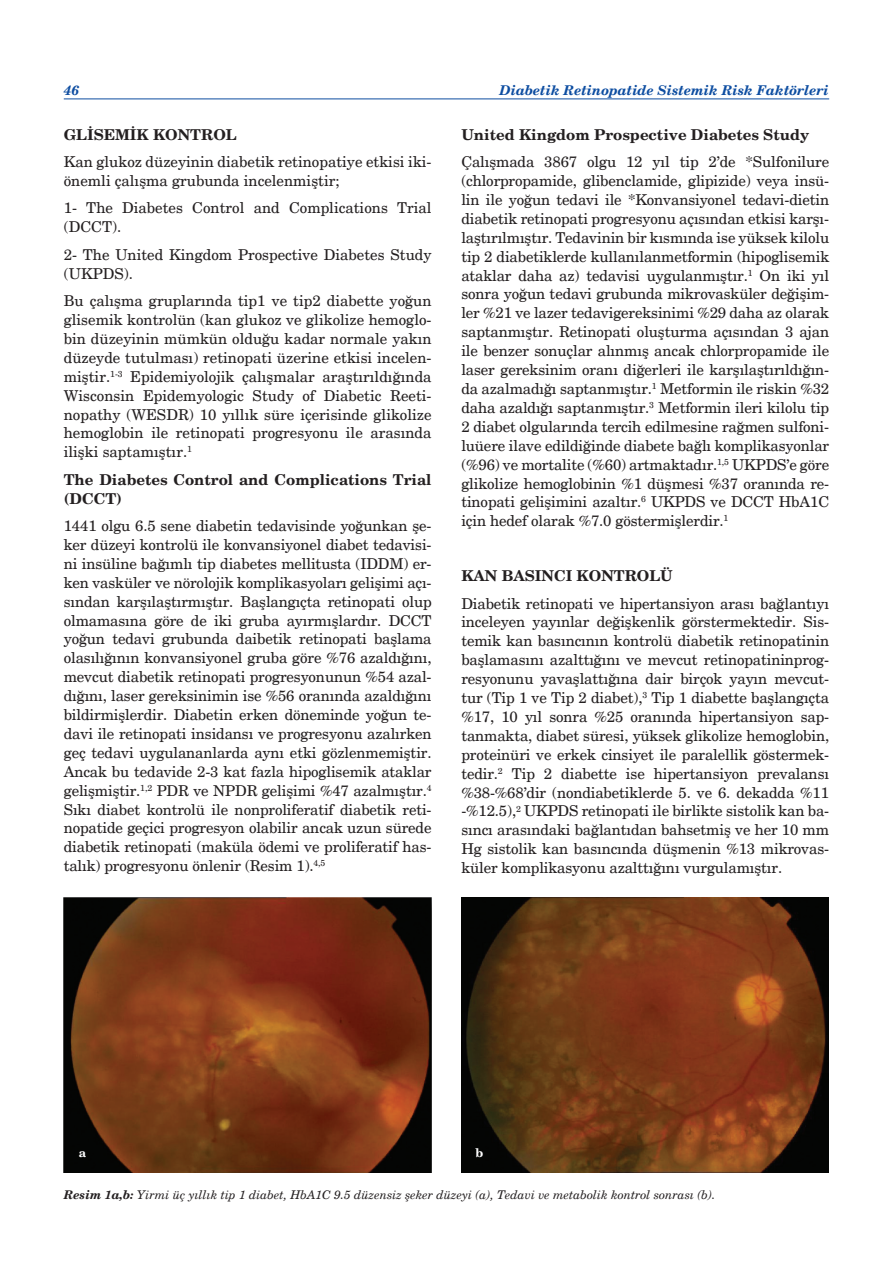
<style>
.page{position:relative;width:893px;height:1263px;background:#fff}
.page>*{position:absolute;margin:0;border:0;box-sizing:border-box;transform-origin:0 0}
.t1{font:15px/18.9px "New Century Schlbk";color:#231f20;text-align:justify}
.t2{font:700 15px/18.9px "New Century Schlbk";color:#231f20}
.t3{font:italic 700 13.5px "New Century Schlbk";color:#0d4da1}
.dipnotlar{font:italic 12px "New Century Schlbk";color:#231f20}
.dipnotlar-2{font:700 12px "New Century Schlbk";color:#fff}
.s1{font-weight:700}
</style>
<div class="page">
<hr style="left:64px;top:99px;width:765px;height:1px;background:#0d4da1">
<img style="left:64px;top:897px;width:368px;height:276px">
<img style="left:462px;top:897px;width:367px;height:276px">
<p class="t3" style="left:64px;top:82px;width:17px">46</p>
<p class="t3" style="left:499px;top:82px;width:331px">Diabetik Retinopatide Sistemik Risk Faktörleri</p>
<p class="t2" style="left:64px;top:125px;width:174px">GLİSEMİK KONTROL</p>
<p class="t1" style="left:64px;top:153px;width:369px">Kan glukoz düzeyinin diabetik retinopatiye etkisi iki&shy;önemli çalışma grubunda incelenmiştir;</p>
<p class="t1" style="left:64px;top:199px;width:369px">1- The Diabetes Control and Complications Trial (DCCT).</p>
<p class="t1" style="left:64px;top:245px;width:369px">2- The United Kingdom Prospective Diabetes Study (UKPDS).</p>
<p class="t1" style="left:64px;top:291px;width:369px">Bu çalışma gruplarında tip1 ve tip2 diabette yoğun glisemik kontrolün (kan glukoz ve glikolize hemoglo&shy;bin düzeyinin mümkün olduğu kadar normale yakın düzeyde tutulması) retinopati üzerine etkisi incelen&shy;miştir.<sup>1-3</sup> Epidemiyolojik çalışmalar araştırıldığında Wisconsin Epidemyologic Study of Diabetic Reeti&shy;nopathy (WESDR) 10 yıllık süre içerisinde glikolize hemoglobin ile retinopati progresyonu ile arasında ilişki saptamıştır.<sup>1</sup></p>
<p class="t2" style="left:64px;top:470px;width:369px">The Diabetes Control and Complications Trial (DCCT)</p>
<p class="t1" style="left:64px;top:516px;width:369px">1441 olgu 6.5 sene diabetin tedavisinde yoğunkan şe&shy;ker düzeyi kontrolü ile konvansiyonel diabet tedavisi&shy;ni insüline bağımlı tip diabetes mellitusta (IDDM) er&shy;ken vasküler ve nörolojik komplikasyoları gelişimi açı&shy;sından karşılaştırmıştır. Başlangıçta retinopati olup olmamasına göre de iki gruba ayırmışlardır. DCCT yoğun tedavi grubunda daibetik retinopati başlama olasılığının konvansiyonel gruba göre %76 azaldığını, mevcut diabetik retinopati progresyonunun %54 azal&shy;dığını, laser gereksinimin ise %56 oranında azaldığını bildirmişlerdir. Diabetin erken döneminde yoğun te&shy;davi ile retinopati insidansı ve progresyonu azalırken geç tedavi uygulananlarda aynı etki gözlenmemiştir.<br>Ancak bu tedavide 2-3 kat fazla hipoglisemik ataklar gelişmiştir.<sup>1,2</sup> PDR ve NPDR gelişimi %47 azalmıştır.<sup>4<br></sup>Sıkı diabet kontrolü ile nonproliferatif diabetik reti&shy;nopatide geçici progresyon olabilir ancak uzun sürede diabetik retinopati (maküla ödemi ve proliferatif has&shy;talık) progresyonu önlenir (Resim 1).<sup>4,5</sup></p>
<p class="t2" style="left:461px;top:125px;width:349px">United Kingdom Prospective Diabetes Study</p>
<p class="t1" style="left:461px;top:153px;width:369px">Çalışmada 3867 olgu 12 yıl tip 2’de *Sulfonilure (chlorpropamide, glibenclamide, glipizide) veya insü&shy;lin ile yoğun tedavi ile *Konvansiyonel tedavi-dietin diabetik retinopati progresyonu açısından etkisi karşı&shy;laştırılmıştır. Tedavinin bir kısmında ise yüksek kilolu tip 2 diabetiklerde kullanılanmetformin (hipoglisemik ataklar daha az) tedavisi uygulanmıştır.<sup>1</sup> On iki yıl sonra yoğun tedavi grubunda mikrovasküler değişim&shy;ler %21 ve lazer tedavigereksinimi %29 daha az olarak saptanmıştır. Retinopati oluşturma açısından 3 ajan ile benzer sonuçlar alınmış ancak chlorpropamide ile laser gereksinim oranı diğerleri ile karşılaştırıldığın&shy;da azalmadığı saptanmıştır.<sup>1</sup> Metformin ile riskin %32 daha azaldığı saptanmıştır.<sup>3</sup> Metformin ileri kilolu tip 2 diabet olgularında tercih edilmesine rağmen sulfoni&shy;luüere ilave edildiğinde diabete bağlı komplikasyonlar (%96) ve mortalite (%60) artmaktadır.<sup>1,5</sup> UKPDS’e göre glikolize hemoglobinin %1 düşmesi %37 oranında re&shy;tinopati gelişimini azaltır.<sup>6</sup> UKPDS ve DCCT HbA1C için hedef olarak %7.0 göstermişlerdir.<sup>1</sup></p>
<p class="t2" style="left:461px;top:567px;width:213px">KAN BASINCI KONTROLÜ</p>
<p class="t1" style="left:461px;top:594px;width:369px">Diabetik retinopati ve hipertansiyon arası bağlantıyı inceleyen yayınlar değişkenlik görstermektedir. Sis&shy;temik kan basıncının kontrolü diabetik retinopatinin başlamasını azalttığını ve mevcut retinopatininprog&shy;resyonunu yavaşlattığına dair birçok yayın mevcut&shy;tur (Tip 1 ve Tip 2 diabet),<sup>3</sup> Tip 1 diabette başlangıçta %17, 10 yıl sonra %25 oranında hipertansiyon sap&shy;tanmakta, diabet süresi, yüksek glikolize hemoglobin, proteinüri ve erkek cinsiyet ile paralellik göstermek&shy;tedir.<sup>2</sup> Tip 2 diabette ise hipertansiyon prevalansı %38-%68’dir (nondiabetiklerde 5. ve 6. dekadda %11 -%12.5),<sup>2</sup> UKPDS retinopati ile birlikte sistolik kan ba&shy;sıncı arasındaki bağlantıdan bahsetmiş ve her 10 mm Hg sistolik kan basıncında düşmenin %13 mikrovas&shy;küler komplikasyonu azalttığını vurgulamıştır.</p>
<p class="dipnotlar-2" style="left:79px;top:1145px;width:9px">a</p>
<p class="dipnotlar-2" style="left:476px;top:1145px;width:9px">b</p>
<p class="dipnotlar" style="left:64px;top:1187px;width:653px"><span class="s1">Resim 1a,b:</span> Yirmi üç yıllık tip 1 diabet, HbA1C 9.5 düzensiz şeker düzeyi (a), Tedavi ve metabolik kontrol sonrası (b).</p>
</div>
